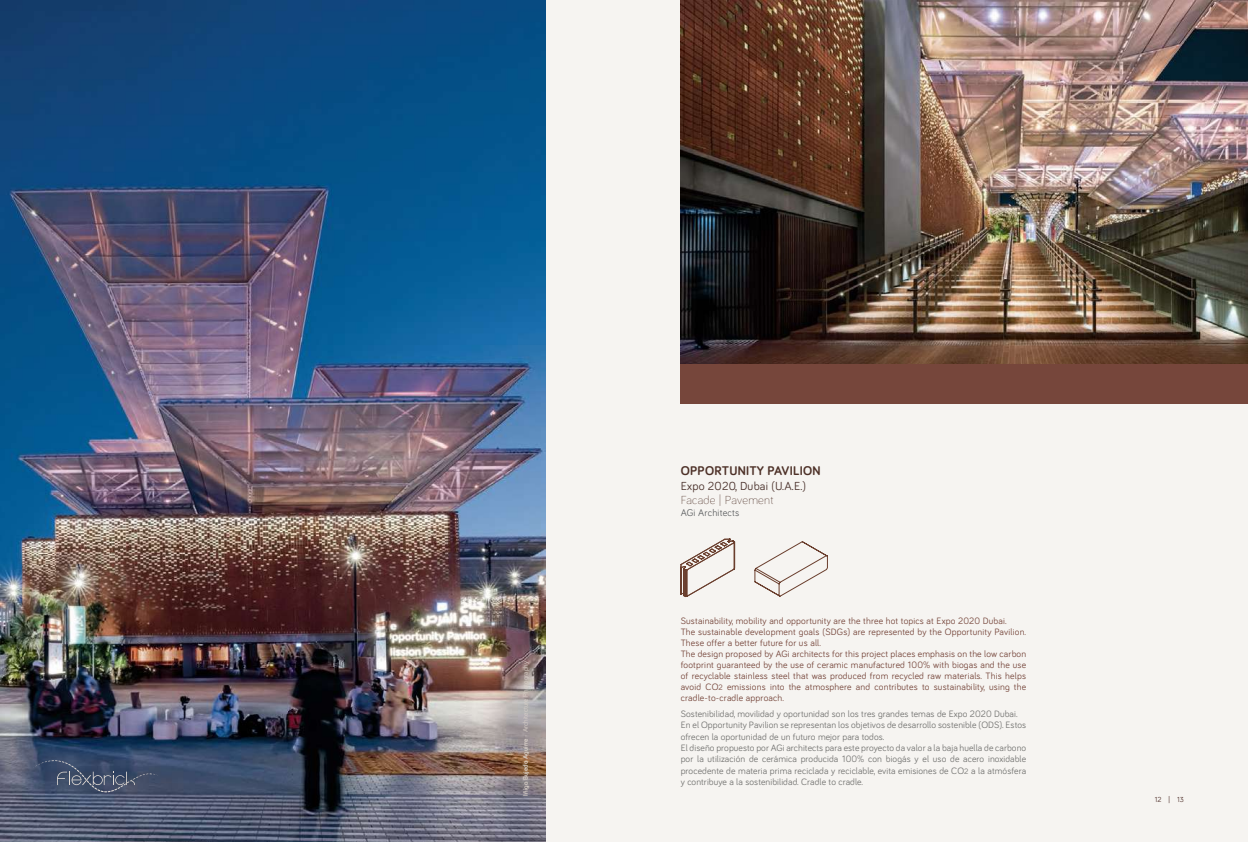
<style>
.page{position:relative;width:1248px;height:842px;background:#fff}
.page>*{position:absolute;margin:0;border:0;box-sizing:border-box;transform-origin:0 0}
.t1{font:700 13px "Bariol";letter-spacing:.02em;color:#4d3027}
.t2{font:12px "Bariol";letter-spacing:.02em;color:#482f29}
.t3{font:300 12px "Bariol";letter-spacing:.02em;color:#4d3027}
.t4{font:10px "Bariol";letter-spacing:.015em;color:#606264}
.t5{font:9.5px/11px "Bariol";letter-spacing:.02em;color:#76463b}
.t6{font:9.5px/11.4px "Bariol";letter-spacing:.01em;color:#737371}
.t7{font:7.5px "Bariol";color:#4f302b}
.t8{font:7px "Bariol";letter-spacing:.01em;color:#dad1c9}
.s1{font-weight:700}
.s2{font-size:8px}
</style>
<div class="page">
<div style="left:0;top:0;width:1247px;height:842px;background:#f6f4f1"></div>
<img style="left:0;top:0;width:545px;height:842px">
<svg style="left:33px;top:760px;width:125px;height:32px;background:#46536e"></svg>
<img style="left:680px;top:0;width:567px;height:364px">
<div style="left:680px;top:364px;width:567px;height:39px;background:#76463b"></div>
<svg style="left:680px;top:539px;width:55px;height:58px"></svg>
<svg style="left:754px;top:541px;width:73px;height:56px"></svg>
<p class="t8" style="left:520px;top:796px;width:136px;rotate:-90deg"><span class="s1">Iñigo Bujedo Aguirre</span> - Architecture Photography</p>
<h1 class="t1" style="left:680px;top:462px;width:141px">OPPORTUNITY PAVILION</h1>
<p class="t2" style="left:680px;top:477px;width:127px">Expo 2020, Dubai (U.A.E.)</p>
<p class="t3" style="left:680px;top:492px;width:94px">Facade | Pavement</p>
<p class="t4" style="left:680px;top:506px;width:60px">AGi Architects</p>
<p class="t5" style="left:680px;top:615px;width:347px">Sustainability, mobility and opportunity are the three hot topics at Expo 2020 Dubai.<br>The sustainable development goals (SDGs) are represented by the Opportunity Pavilion.<br>These offer a better future for us all.<br>The design proposed by AGi architects for this project places emphasis on the low carbon footprint guaranteed by the use of ceramic manufactured 100% with biogas and the use of recyclable stainless steel that was produced from recycled raw materials. This helps avoid CO<span class="s2">2</span> emissions into the atmosphere and contributes to sustainability, using the cradle-to-cradle approach.</p>
<p class="t6" style="left:680px;top:707px;width:347px">Sostenibilidad, movilidad y oportunidad son los tres grandes temas de Expo 2020 Dubai.<br>En el Opportunity Pavilion se representan los objetivos de desarrollo sostenible (ODS). Estos ofrecen la oportunidad de un futuro mejor para todos.<br>El diseño propuesto por AGi architects para este proyecto da valor a la baja huella de carbono por la utilización de cerámica producida 100% con biogás y el uso de acero inoxidable procedente de materia prima reciclada y reciclable, evita emisiones de CO<span class="s2">2</span> a la atmósfera y contribuye a la sostenibilidad. Cradle to cradle.</p>
<p class="t7" style="left:1168px;top:795px;width:3px">|</p>
<p class="t7" style="left:1154px;top:795px;width:8px">12</p>
<p class="t7" style="left:1176px;top:795px;width:8px">13</p>
</div>
